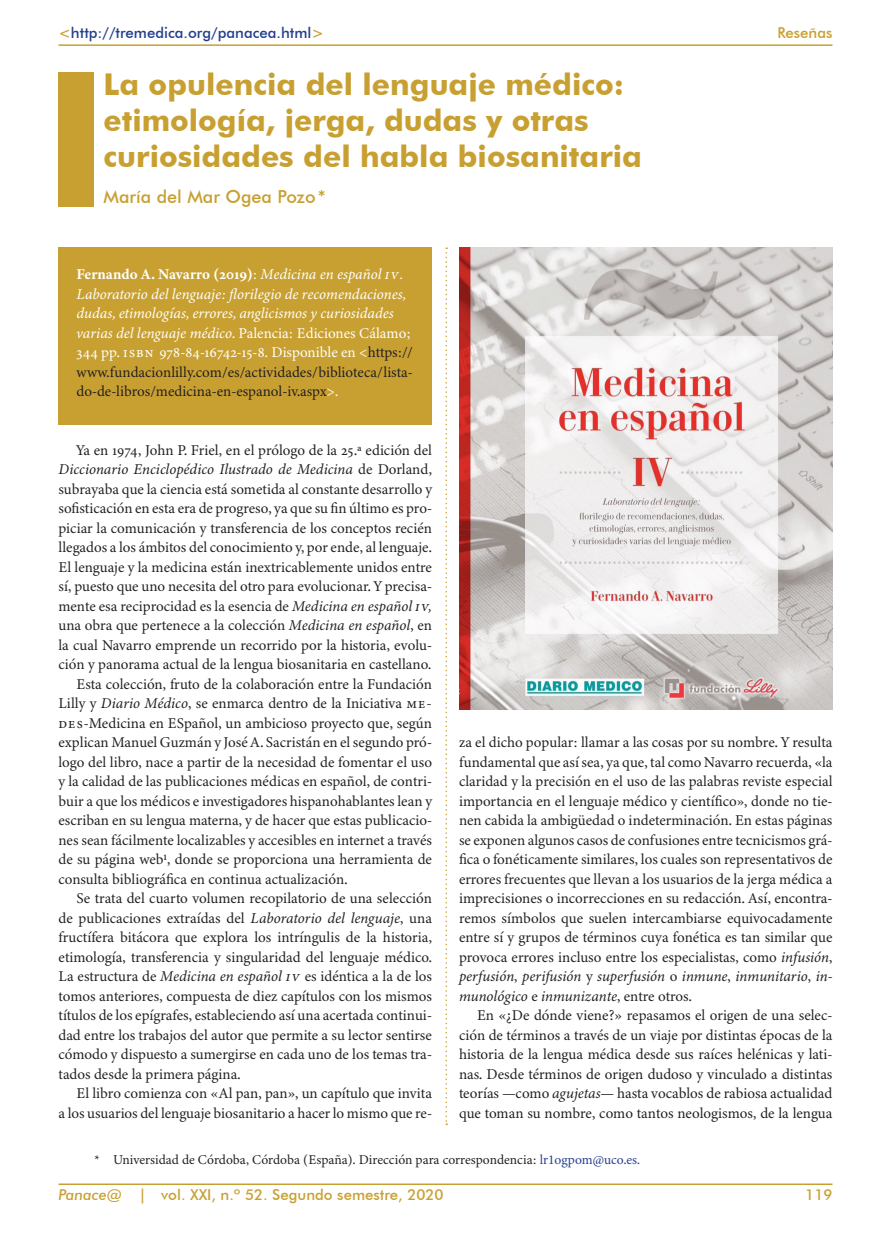
<style>
.page{position:relative;width:891px;height:1260px;background:#fff}
.page>*{position:absolute;margin:0;border:0;box-sizing:border-box;transform-origin:0 0}
.Título_de_artículo{font:700 30px/36px "Futura BT";color:#c8a032}
.Autor{font:500 18px "Futura BT";color:#c8a032}
.t1{font:15px/19.5px "Minion 3";letter-spacing:-.005em;color:#231f20;text-align:justify}
.Ficha_de_reseña{font:italic 15px/19.5px "Minion 3";color:#fff}
.t2{font:500 15px "Futura BT";color:#c8a032}
.t3{font:500 15px "Futura BT";color:#253f8e}
.Nota_al_pie{font:13.5px "Minion 3";letter-spacing:-.005em;color:#231f20}
.s1{color:#c8a032}
.s2{font-weight:700;font-style:normal}
.s3{font-style:normal}
.s4{font-family:"Minion Pro"}
.s5{font-family:"Minion Pro";font-style:normal}
.s6{font-style:normal;color:#231f20}
.s7{font-style:italic}
.s8{font-family:"Minion Pro";font-style:italic}
.s9{color:#253f8e}
</style>
<div class="page">
<hr style="left:58px;top:1184px;width:774px;height:1px;background:#c8a032">
<hr style="left:58px;top:44px;width:774px;height:2px;background:#c8a032">
<div style="left:58px;top:72px;width:36px;height:102px;background:#c8a032"></div>
<div style="left:58px;top:174px;width:36px;height:33px;background:#c8a032"></div>
<div style="left:58px;top:247px;width:374px;height:177px;background:#c8a032"></div>
<svg style="left:446px;top:248px;width:1px;height:877px"></svg>
<img style="left:459px;top:248px;width:373px;height:462px">
<p class="t3" style="left:58px;top:24px;width:267px"><span class="s1">&lt;</span>http://tremedica.org/panacea.html<span class="s1">&gt;</span></p>
<p class="t2" style="left:777px;top:24px;width:57px">Reseñas</p>
<p class="Título_de_artículo" style="left:104px;top:66px;width:540px">La opulencia del lenguaje médico: etimología, jerga, dudas y otras curiosidades del habla biosanitaria</p>
<p class="Autor" style="left:104px;top:185px;width:224px">María del Mar Ogea Pozo*</p>
<p class="Ficha_de_reseña" style="left:76px;top:264px;width:338px"><span class="s2">Fernando A. Navarro (2019)</span><span class="s3">:</span> Medicina en español <span class="s4">iv</span>.<br>Laboratorio del lenguaje: florilegio de recomendaciones, dudas, etimologías, errores, anglicismos y curiosidades varias del lenguaje médico<span class="s3">. Palencia: Ediciones Cálamo; 344 pp.</span> <span class="s5">isbn</span> <span class="s3">978-84-16742-15-8. Disponible en &lt;</span><span class="s6">https:// www.fundacionlilly.com/es/actividades/biblioteca/lista&shy;do-de-libros/medicina-en-espanol-iv.aspx</span><span class="s3">&gt;.</span></p>
<p class="t1" style="left:58px;top:440px;width:375px;text-indent:18px">Ya en 1974, John P. Friel, en el prólogo de la 25.ª edición del <span class="s7">Diccionario Enciclopédico Ilustrado de Medicina</span> de Dorland, subrayaba que la ciencia está sometida al constante desarrollo y sofisticación en esta era de progreso, ya que su fin último es pro&shy;piciar la comunicación y transferencia de los conceptos recién llegados a los ámbitos del conocimiento y, por ende, al lenguaje.<br>El lenguaje y la medicina están inextricablemente unidos entre sí, puesto que uno necesita del otro para evolucionar. Y precisa&shy;mente esa reciprocidad es la esencia de <span class="s7">Medicina en español</span> <span class="s8">iv, </span>una obra que pertenece a la colección <span class="s7">Medicina en español</span>, en la cual Navarro emprende un recorrido por la historia, evolu&shy;ción y panorama actual de la lengua biosanitaria en castellano.</p>
<p class="t1" style="left:58px;top:674px;width:375px;text-indent:18px">Esta colección, fruto de la colaboración entre la Fundación Lilly y <span class="s7">Diario Médico</span>, se enmarca dentro de la Iniciativa <span class="s4">me&shy;des</span>-Medicina en ESpañol, un ambicioso proyecto que, según explican Manuel Guzmán y José A. Sacristán en el segundo pró&shy;logo del libro, nace a partir de la necesidad de fomentar el uso y la calidad de las publicaciones médicas en español, de contri&shy;buir a que los médicos e investigadores hispanohablantes lean y escriban en su lengua materna, y de hacer que estas publicacio&shy;nes sean fácilmente localizables y accesibles en internet a través de su página web1, donde se proporciona una herramienta de consulta bibliográfica en continua actualización.</p>
<p class="t1" style="left:58px;top:888px;width:375px;text-indent:18px">Se trata del cuarto volumen recopilatorio de una selección de publicaciones extraídas del <span class="s7">Laboratorio del lenguaje</span>, una fructífera bitácora que explora los intríngulis de la historia, etimología, transferencia y singularidad del lenguaje médico.<br>La estructura de <span class="s7">Medicina en español</span> <span class="s8">iv</span> es idéntica a la de los tomos anteriores, compuesta de diez capítulos con los mismos títulos de los epígrafes, estableciendo así una acertada continui&shy;dad entre los trabajos del autor que permite a su lector sentirse cómodo y dispuesto a sumergirse en cada uno de los temas tra&shy;tados desde la primera página.</p>
<p class="t1" style="left:58px;top:1083px;width:375px;text-align:right">El libro comienza con «Al pan, pan», un capítulo que invita<br>a los usuarios del lenguaje biosanitario a hacer lo mismo que re-</p>
<p class="t1" style="left:459px;top:732px;width:375px">za el dicho popular: llamar a las cosas por su nombre. Y resulta fundamental que así sea, ya que, tal como Navarro recuerda, «la claridad y la precisión en el uso de las palabras reviste especial importancia en el lenguaje médico y científico», donde no tie&shy;nen cabida la ambigüedad o indeterminación. En estas páginas se exponen algunos casos de confusiones entre tecnicismos grá&shy;fica o fonéticamente similares, los cuales son representativos de errores frecuentes que llevan a los usuarios de la jerga médica a imprecisiones o incorrecciones en su redacción. Así, encontra&shy;remos símbolos que suelen intercambiarse equivocadamente entre sí y grupos de términos cuya fonética es tan similar que provoca errores incluso entre los especialistas, como <span class="s7">infusión</span>, <span class="s7">perfusión</span>, <span class="s7">perifusión</span> y <span class="s7">superfusión</span> o <span class="s7">inmune</span>, <span class="s7">inmunitario</span>, <span class="s7">in&shy;munológico</span> e <span class="s7">inmunizante</span>, entre otros.</p>
<p class="t1" style="left:459px;top:1005px;width:375px;text-indent:18px">En «¿De dónde viene?» repasamos el origen de una selec&shy;ción de términos a través de un viaje por distintas épocas de la historia de la lengua médica desde sus raíces helénicas y lati&shy;nas. Desde términos de origen dudoso y vinculado a distintas teorías —como <span class="s7">agujetas</span>— hasta vocablos de rabiosa actualidad que toman su nombre, como tantos neologismos, de la lengua</p>
<p class="Nota_al_pie" style="left:94px;top:1150px;width:547px">* Universidad de Córdoba, Córdoba (España). Dirección para correspondencia: <span class="s9">lr1ogpom@uco.es.</span></p>
<p class="t2" style="left:58px;top:1186px;width:387px"><span class="s7">Panace@</span> | vol. XXI, n.º 52. Segundo semestre, 2020</p>
<p class="t2" style="left:805px;top:1186px;width:29px">119</p>
</div>
